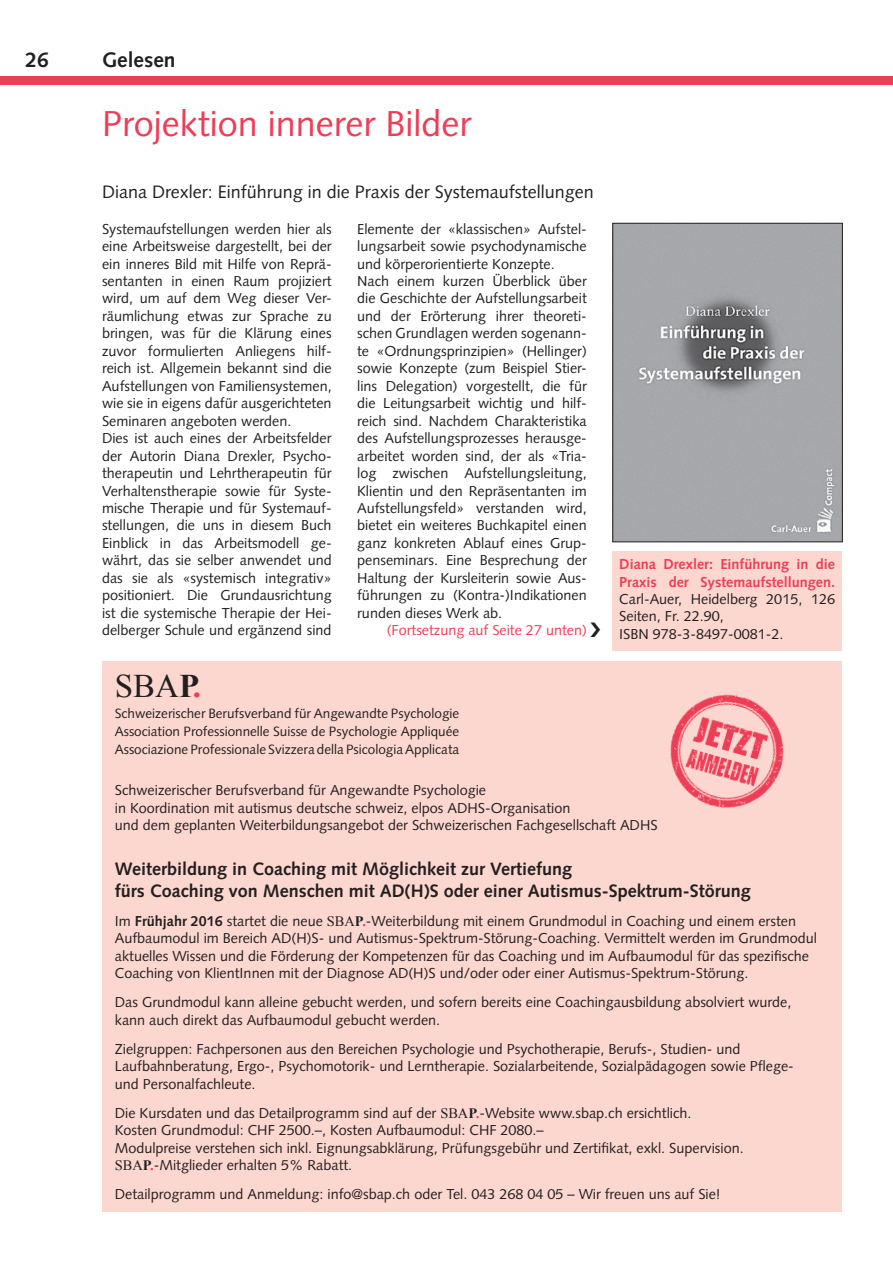
<style>
.page{position:relative;width:893px;height:1263px;background:#fff}
.page>*{position:absolute;margin:0;border:0;box-sizing:border-box;transform-origin:0 0}
.t1{font:36px "Syntax LT Std";color:#ee3d56}
.t2{font:33px "Times New Roman";color:#231f20}
.t3{font:700 21px "Syntax LT Std";color:#231f20}
.t4{font:700 18px/21.6px "Syntax LT Std";color:#231f20}
.t5{font:18px "Syntax LT Std";color:#231f20}
.t6{font:14.4px/17.4px "Syntax LT Std";color:#231f20}
.t7{font:700 14.4px/17.4px "Syntax LT Std";color:#ee3d56}
.t8{font:14.4px "Syntax LT Std";color:#ee3d56}
.t9{font:13.5px/18.1px "Syntax LT Std";color:#231f20;text-align:justify}
.s1{font-weight:700}
.s2{font-weight:700;color:#ee3d56}
.s3{font-family:"Times New Roman"}
.s4{font-family:"Times New Roman";font-weight:700}
.s5{font-family:"Times New Roman";font-weight:700;color:#ee3d56}
</style>
<div class="page">
<div style="left:0;top:77px;width:893px;height:8px;background:#ee3d56"></div>
<img style="left:614px;top:225px;width:227px;height:315px">
<div style="left:612px;top:223px;width:231px;height:319px;border:1px solid #231f20"></div>
<div style="left:612px;top:551px;width:230px;height:100px;background:#fcd7d0"></div>
<div style="left:102px;top:661px;width:740px;height:551px;background:#fcd7d0"></div>
<img style="left:670px;top:694px;width:114px;height:114px">
<h3 class="t3" style="left:26px;top:47px;width:25px">26</h3>
<h3 class="t3" style="left:102px;top:47px;width:75px">Gelesen</h3>
<h1 class="t1" style="left:102px;top:102px;width:371px">Projektion innerer Bilder</h1>
<p class="t5" style="left:102px;top:181px;width:493px">Diana Drexler: Einführung in die Praxis der Systemaufstellungen</p>
<p class="t6" style="left:102px;top:220px;width:231px">Systemaufstellungen werden hier als eine Arbeitsweise dargestellt, bei der ein inneres Bild mit Hilfe von Reprä&shy;sentanten in einen Raum projiziert wird, um auf dem Weg dieser Ver&shy;räumlichung etwas zur Sprache zu bringen, was für die Klärung eines zuvor formulierten Anliegens hilf&shy;reich ist. Allgemein bekannt sind die Aufstellungen von Familiensystemen, wie sie in eigens dafür ausgerichteten Seminaren angeboten werden.<br>Dies ist auch eines der Arbeitsfelder der Autorin Diana Drexler, Psycho&shy;therapeutin und Lehrtherapeutin für Verhaltenstherapie sowie für Syste&shy;mische Therapie und für Systemauf&shy;stellungen, die uns in diesem Buch Einblick in das Arbeitsmodell ge&shy;währt, das sie selber anwendet und das sie als «systemisch integrativ» positioniert. Die Grundausrichtung ist die systemische Therapie der Hei&shy;delberger Schule und ergänzend sind</p>
<p class="t6" style="left:357px;top:220px;width:231px">Elemente der «klassischen» Aufstel&shy;lungsarbeit sowie psychodynamische und körperorientierte Konzepte.<br>Nach einem kurzen Überblick über die Geschichte der Aufstellungsarbeit und der Erörterung ihrer theoreti&shy;schen Grundlagen werden sogenann&shy;te «Ordnungsprinzipien» (Hellinger) sowie Konzepte (zum Beispiel Stier&shy;lins Delegation) vorgestellt, die für die Leitungsarbeit wichtig und hilf&shy;reich sind. Nachdem Charakteristika des Aufstellungsprozesses herausge&shy;arbeitet worden sind, der als «Tria&shy;log zwischen Aufstellungsleitung, Klientin und den Repräsentanten im Aufstellungsfeld» verstanden wird, bietet ein weiteres Buchkapitel einen ganz konkreten Ablauf eines Grup&shy;penseminars. Eine Besprechung der Haltung der Kursleiterin sowie Aus&shy;führungen zu (Kontra-)Indikationen runden dieses Werk ab.</p>
<p class="t8" style="left:387px;top:622px;width:202px">(Fortsetzung auf Seite 27 unten)</p>
<p class="t7" style="left:619px;top:555px;width:217px">Diana Drexler: Einführung in die<br>Praxis der Systemaufstellungen.</p>
<p class="t6" style="left:619px;top:590px;width:217px">Carl-Auer, Heidelberg 2015, 126<br>Seiten, Fr. 22.90,<br>ISBN 978-3-8497-0081-2.</p>
<h2 class="t2" style="left:115px;top:664px;width:88px">SBA<span class="s1">P</span><span class="s2">.</span></h2>
<p class="t9" style="left:115px;top:704px;width:346px">Schweizerischer Berufsverband für Angewandte Psychologie Association Professionnelle Suisse de Psychologie Appliquée Associazione Professionale Svizzera della Psicologia Applicata</p>
<p class="t6" style="left:115px;top:782px;width:544px">Schweizerischer Berufsverband für Angewandte Psychologie<br>in Koordination mit autismus deutsche schweiz, elpos ADHS-Organisation<br>und dem geplanten Weiterbildungsangebot der Schweizerischen Fachgesellschaft ADHS</p>
<p class="t4" style="left:115px;top:858px;width:638px">Weiterbildung in Coaching mit Möglichkeit zur Vertiefung<br>fürs Coaching von Menschen mit AD(H)S oder einer Autismus-Spektrum-Störung</p>
<p class="t6" style="left:115px;top:912px;width:704px">Im <span class="s1">Frühjahr 2016</span> startet die neue <span class="s3">SBA</span><span class="s4">P</span><span class="s5">.</span>-Weiterbildung mit einem Grundmodul in Coaching und einem ersten Aufbaumodul im Bereich AD(H)S- und Autismus-Spektrum-Störung-Coaching. Vermittelt werden im Grundmodul aktuelles Wissen und die Förderung der Kompetenzen für das Coaching und im Aufbaumodul für das spezifische Coaching von KlientInnen mit der Diagnose AD(H)S und/oder oder einer Autismus-Spektrum-Störung.</p>
<p class="t6" style="left:115px;top:994px;width:678px">Das Grundmodul kann alleine gebucht werden, und sofern bereits eine Coachingausbildung absolviert wurde, kann auch direkt das Aufbaumodul gebucht werden.</p>
<p class="t6" style="left:115px;top:1040px;width:681px">Zielgruppen: Fachpersonen aus den Bereichen Psychologie und Psychotherapie, Berufs-, Studien- und<br>Laufbahnberatung, Ergo-, Psychomotorik- und Lerntherapie. Sozialarbeitende, Sozialpädagogen sowie Pflege&shy;und Personalfachleute.</p>
<p class="t6" style="left:115px;top:1104px;width:630px">Die Kursdaten und das Detailprogramm sind auf der <span class="s3">SBA</span><span class="s4">P</span><span class="s5">.</span>-Website www.sbap.ch ersichtlich.<br>Kosten Grundmodul: CHF 2500.–, Kosten Aufbaumodul: CHF 2080.–<br>Modulpreise verstehen sich inkl. Eignungsabklärung, Prüfungsgebühr und Zertifikat, exkl. Supervision.<br><span class="s3">SBA</span><span class="s4">P</span><span class="s5">.</span>-Mitglieder erhalten 5% Rabatt.</p>
<p class="t6" style="left:115px;top:1185px;width:607px">Detailprogramm und Anmeldung: info@sbap.ch oder Tel. 043 268 04 05 – Wir freuen uns auf Sie!</p>
</div>
